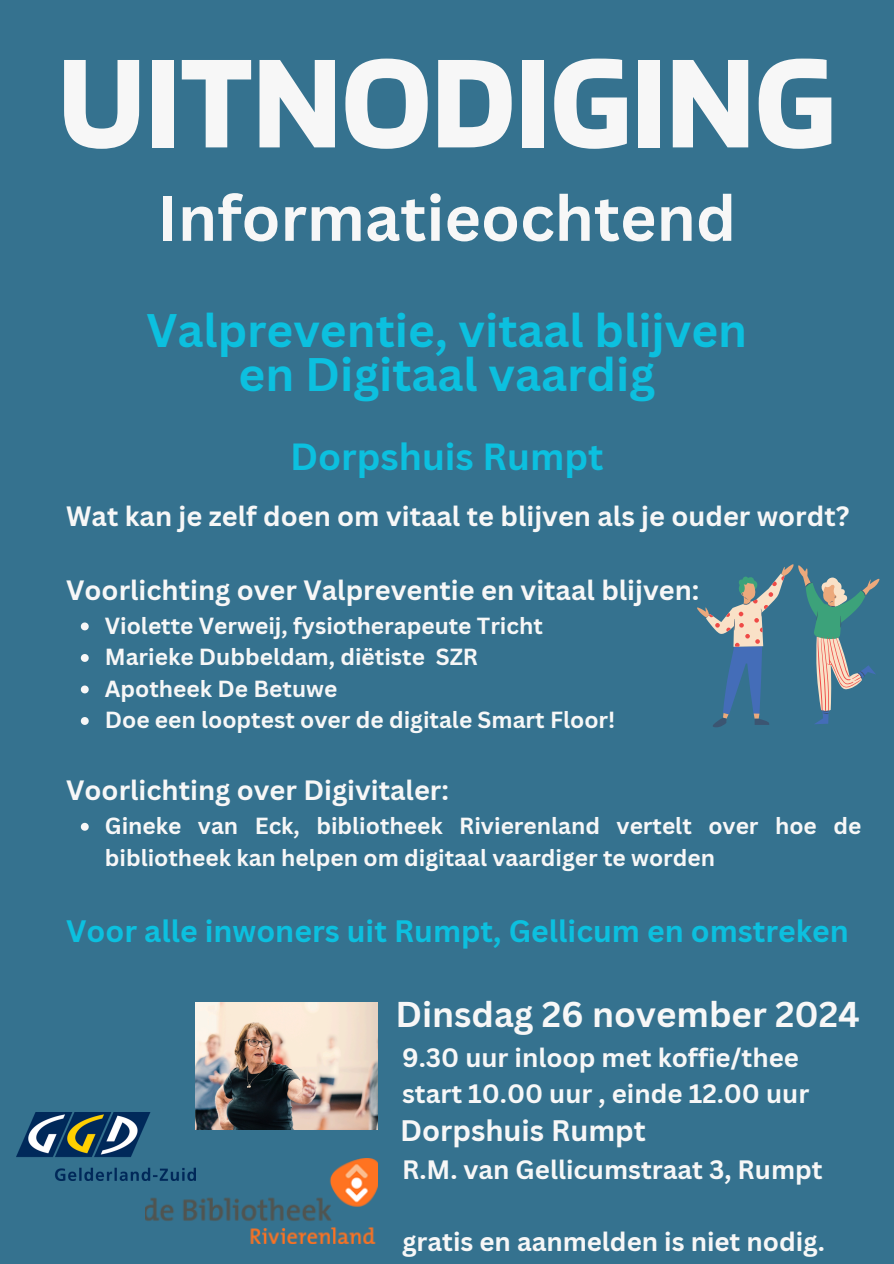
<style>
.page{position:relative;width:894px;height:1264px;background:#fff}
.page>*{position:absolute;margin:0;border:0;box-sizing:border-box;transform-origin:0 0}
.t1{font:700 139.35px "Blinker";color:#f7f7f7}
.t2{font:700 62.25px "Canva Sans";color:#f7f7f7}
.t3{font:700 45.75px/43.8px "Canva Sans";color:#0cc0df;text-align:center}
.t4{font:700 36.75px "Canva Sans";color:#0cc0df}
.t5{font:700 34.95px "Canva Sans";color:#f7f7f7}
.t6{font:700 30.15px "Canva Sans";color:#0cc0df}
.t7{font:700 28.95px "Canva Sans";color:#f7f7f7}
.t8{font:700 27.15px "Canva Sans";color:#f7f7f7}
.t9{font:700 25.8px/36px "Canva Sans";color:#f7f7f7}
.t10{font:700 22.65px/31.5px "Canva Sans";color:#f7f7f7}
</style>
<div class="page">
<div style="left:0;top:0;width:893px;height:1263px;background:#35728f"></div>
<img style="left:196px;top:1002px;width:181px;height:127px">
<svg style="left:697px;top:564px;width:182px;height:163px"></svg>
<svg style="left:81px;top:622px;width:8px;height:8px"></svg>
<svg style="left:81px;top:654px;width:8px;height:8px"></svg>
<svg style="left:81px;top:685px;width:8px;height:8px"></svg>
<svg style="left:81px;top:717px;width:8px;height:8px"></svg>
<svg style="left:81px;top:822px;width:8px;height:8px"></svg>
<img style="left:146px;top:1158px;width:231px;height:85px">
<img style="left:16px;top:1112px;width:179px;height:68px">
<h6 class="t1" style="left:58px;top:14px;width:778px">UITNODIGING</h6>
<p class="t2" style="left:157px;top:174px;width:580px">Informatieochtend</p>
<p class="t3" style="left:146px;top:307px;width:602px">Valpreventie, vitaal blijven en Digitaal vaardig</p>
<p class="t4" style="left:290px;top:431px;width:315px">Dorpshuis Rumpt</p>
<h2 class="t8" style="left:66px;top:496px;width:784px">Wat kan je zelf doen om vitaal te blijven als je ouder wordt?</h2>
<h3 class="t8" style="left:66px;top:571px;width:634px">Voorlichting over Valpreventie en vitaal blijven:</h3>
<h4 class="t10" style="left:105px;top:609px;width:439px">Violette Verweij, fysiotherapeute Tricht</h4>
<h5 class="t10" style="left:105px;top:640px;width:374px">Marieke Dubbeldam, diëtiste SZR</h5>
<h5 class="t10" style="left:105px;top:672px;width:234px">Apotheek De Betuwe</h5>
<p class="t10" style="left:105px;top:703px;width:511px">Doe een looptest over de digitale Smart Floor!</p>
<p class="t8" style="left:66px;top:771px;width:384px">Voorlichting over Digivitaler:</p>
<p class="t10" style="left:105px;top:809px;width:757px">Gineke van Eck, bibliotheek Rivierenland vertelt over hoe de bibliotheek kan helpen om digitaal vaardiger te worden</p>
<p class="t6" style="left:66px;top:909px;width:784px">Voor alle inwoners uit Rumpt, Gellicum en omstreken</p>
<h5 class="t5" style="left:395px;top:989px;width:466px">Dinsdag 26 november 2024</h5>
<h5 class="t9" style="left:402px;top:1039px;width:408px">9.30 uur inloop met koffie/thee start 10.00 uur , einde 12.00 uur</h5>
<h5 class="t7" style="left:400px;top:1110px;width:247px">Dorpshuis Rumpt</h5>
<h5 class="t9" style="left:402px;top:1150px;width:422px">R.M. van Gellicumstraat 3, Rumpt</h5>
<p class="t9" style="left:402px;top:1222px;width:424px">gratis en aanmelden is niet nodig.</p>
</div>
